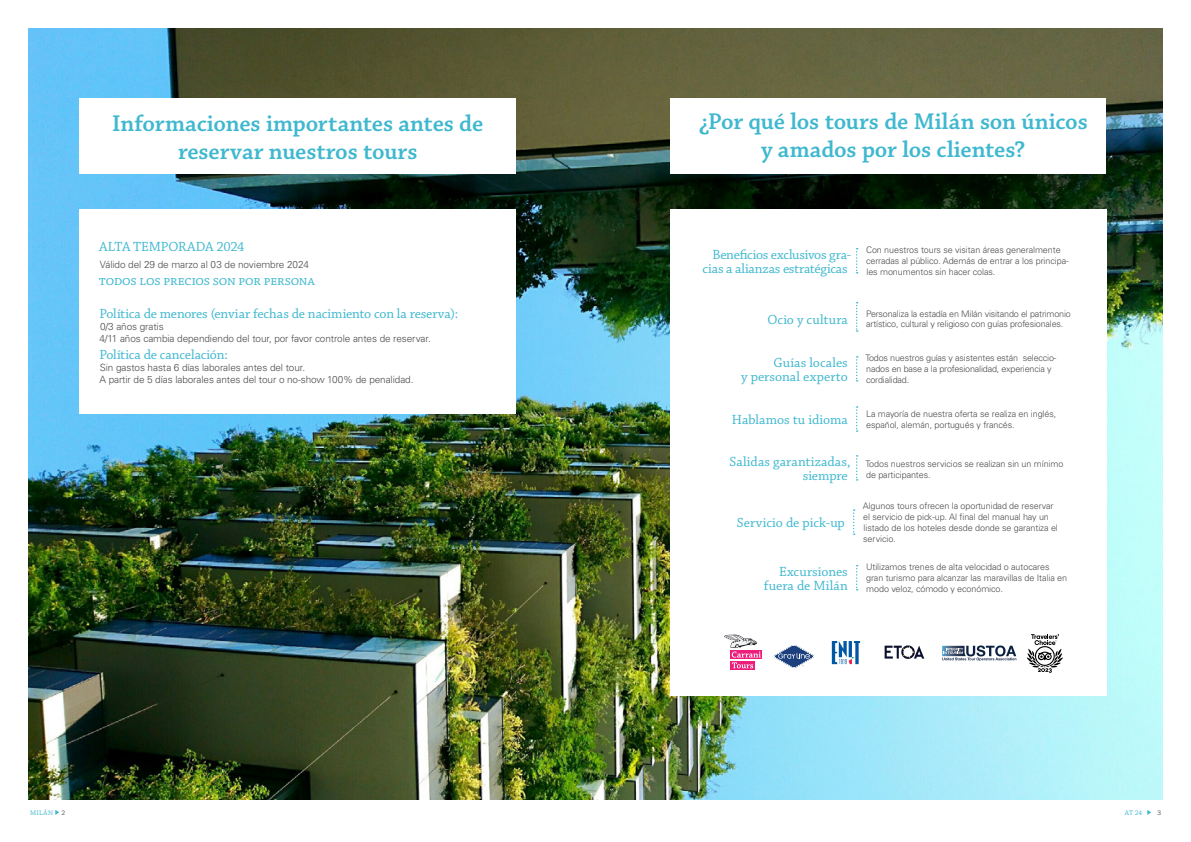
<style>
.page{position:relative;width:1191px;height:842px;background:#fff}
.page>*{position:absolute;margin:0;border:0;box-sizing:border-box;transform-origin:0 0}
.t1{font:600 24px/28.8px "Chaparral Pro";letter-spacing:-.005em;color:#3fb8cf;text-align:center}
.t2{font:14px/14px "Chaparral Pro";letter-spacing:-.01em;color:#3fb8cf;text-align:right}
.t3{font:14px/14px "Chaparral Pro";letter-spacing:.025em;color:#3fb8cf;text-align:right}
.t4{font:14px/14px "Chaparral Pro";letter-spacing:.015em;color:#3fb8cf;text-align:right}
.t5{font:300 10px "Univers LT Std";letter-spacing:-.01em;color:#4b4c4d}
.t6{font:300 9px/10.8px "Univers LT Std";letter-spacing:-.01em;color:#4b4c4d}
.t7{font:7px "Chaparral Pro Capt";letter-spacing:.025em;color:#3fb8cf}
.t8{font:7px "Chaparral Pro Capt";color:#4b4c4d}
.s1{color:#4b4c4d}
</style>
<div class="page">
<svg style="left:55px;top:810px;width:4px;height:5px"></svg>
<svg style="left:1147px;top:810px;width:4px;height:5px"></svg>
<img style="left:28px;top:28px;width:1134px;height:771px">
<div style="left:670px;top:209px;width:436px;height:486px;background:#fff"></div>
<div style="left:670px;top:99px;width:435px;height:75px;background:#fff"></div>
<svg style="left:856px;top:302px;width:1px;height:30px"></svg>
<svg style="left:856px;top:455px;width:1px;height:26px"></svg>
<svg style="left:853px;top:509px;width:1px;height:26px"></svg>
<svg style="left:856px;top:565px;width:1px;height:25px"></svg>
<svg style="left:856px;top:248px;width:1px;height:25px"></svg>
<svg style="left:856px;top:356px;width:1px;height:26px"></svg>
<svg style="left:856px;top:406px;width:1px;height:26px"></svg>
<div style="left:79px;top:209px;width:437px;height:205px;background:#fff"></div>
<div style="left:79px;top:99px;width:437px;height:75px;background:#fff"></div>
<svg style="left:1026px;top:634px;width:37px;height:39px"></svg>
<svg style="left:774px;top:645px;width:40px;height:23px"></svg>
<div style="left:730px;top:650px;width:32px;height:9px;background:#ee1e7b"></div>
<svg style="left:730px;top:668px;width:24px;height:2px"></svg>
<svg style="left:724px;top:635px;width:37px;height:33px"></svg>
<svg style="left:884px;top:645px;width:40px;height:14px"></svg>
<svg style="left:832px;top:641px;width:28px;height:23px"></svg>
<svg style="left:942px;top:645px;width:74px;height:16px"></svg>
<p class="t1" style="left:112px;top:109px;width:373px">Informaciones importantes antes de reservar nuestros tours</p>
<p class="t2" style="left:99px;top:240px;width:147px">ALTA TEMPORADA 2024</p>
<p class="t5" style="left:100px;top:258px;width:211px">Válido del 29 de marzo al 03 de noviembre 2024</p>
<p class="t2" style="left:99px;top:274px;width:218px">todos los precios son por persona</p>
<p class="t2" style="left:99px;top:308px;width:360px">Política de menores (enviar fechas de nacimiento con la reserva):</p>
<p class="t5" style="left:100px;top:321px;width:65px">0/3 años gratis</p>
<p class="t5" style="left:99px;top:333px;width:333px">4/11 años cambia dependiendo del tour, por favor controle antes de reservar.</p>
<p class="t2" style="left:99px;top:348px;width:130px">Política de cancelación:</p>
<p class="t5" style="left:100px;top:362px;width:207px">Sin gastos hasta 6 días laborales antes del tour.</p>
<p class="t5" style="left:99px;top:374px;width:315px">A partir de 5 días laborales antes del tour o no-show 100% de penalidad.</p>
<p class="t1" style="left:698px;top:107px;width:391px">¿Por qué los tours de Milán son únicos y amados por los clientes?</p>
<p class="t2" style="left:702px;top:248px;width:150px">Beneficios exclusivos gra&shy;cias a alianzas estratégicas</p>
<p class="t6" style="left:866px;top:245px;width:204px">Con nuestros tours se visitan áreas generalmente cerradas al público. Además de entrar a los principa&shy;les monumentos sin hacer colas.</p>
<p class="t2" style="left:767px;top:313px;width:82px">Ocio y cultura</p>
<p class="t6" style="left:866px;top:308px;width:206px">Personaliza la estadía en Milán visitando el patrimonio artístico, cultural y religioso con guías profesionales.</p>
<p class="t3" style="left:741px;top:356px;width:108px">Guías locales<br>y personal experto</p>
<p class="t6" style="left:865px;top:353px;width:192px">Todos nuestros guías y asistentes están seleccio&shy;nados en base a la profesionalidad, experiencia y cordialidad.</p>
<p class="t2" style="left:732px;top:413px;width:118px">Hablamos tu idioma</p>
<p class="t6" style="left:866px;top:408px;width:192px">La mayoría de nuestra oferta se realiza en inglés, español, alemán, portugués y francés.</p>
<p class="t2" style="left:729px;top:455px;width:122px">Salidas garantizadas, siempre</p>
<p class="t2" style="left:737px;top:516px;width:109px">Servicio de pick-up</p>
<p class="t6" style="left:865px;top:458px;width:199px">Todos nuestros servicios se realizan sin un mínimo de participantes.</p>
<p class="t6" style="left:862px;top:501px;width:197px">Algunos tours ofrecen la oportunidad de reservar el servicio de pick-up. Al final del manual hay un listado de los hoteles desde donde se garantiza el servicio.</p>
<p class="t4" style="left:764px;top:565px;width:86px">Excursiones fuera de Milán</p>
<p class="t6" style="left:866px;top:562px;width:203px">Utilizamos trenes de alta velocidad o autocares gran turismo para alcanzar las maravillas de Italia en modo veloz, cómodo y económico.</p>
<p class="t7" style="left:30px;top:809px;width:37px">MILÁN <span class="s1">2</span></p>
<p class="t7" style="left:1124px;top:809px;width:19px">AT 24</p>
<p class="t8" style="left:1157px;top:809px;width:5px">3</p>
</div>
